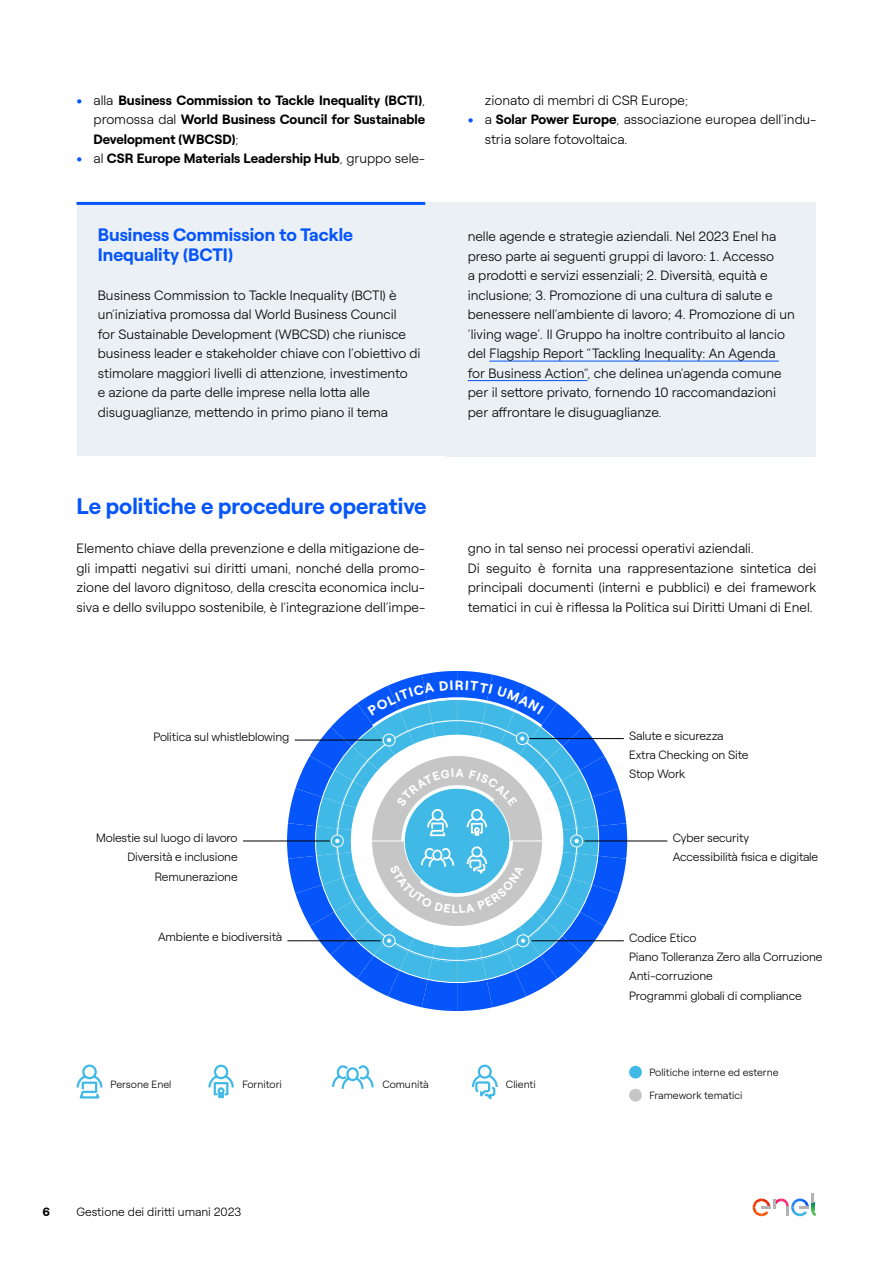
<style>
.page{position:relative;width:893px;height:1263px;background:#fff}
.page>*{position:absolute;margin:0;border:0;box-sizing:border-box;transform-origin:0 0}
.t1{font:700 22.5px "Roobert ENEL";color:#0555fa}
.t2{font:700 18px/19.5px "Roobert ENEL";color:#0555fa}
.t3{font:300 13.5px/19.5px "Roobert ENEL";color:#000}
.t4{font:700 13.5px/19.5px "Roobert ENEL";color:#000;text-align:justify}
.t5{font:300 12px/19.2px "Roobert ENEL";letter-spacing:-.01em;color:#000}
.t6{font:700 12px "Roobert ENEL";color:#000}
.t7{font:300 10.5px/23.1px "Roobert ENEL";color:#000}
.s1{font-weight:400;font-size:21px;color:#0555fa}
.s2{font-weight:300}
.s3{font-weight:700}
.s4{font-style:italic}
</style>
<div class="page">
<div style="left:77px;top:202px;width:369px;height:80px;background:#ebf0f5"></div>
<hr style="left:77px;top:202px;width:348px;height:3px;background:#0555fa">
<div style="left:77px;top:261px;width:369px;height:195px;background:#ebf0f5"></div>
<div style="left:446px;top:202px;width:370px;height:254px;background:#ebf0f5"></div>
<hr style="left:489px;top:361px;width:290px;height:1px;background:#0555fa">
<hr style="left:468px;top:380px;width:119px;height:1px;background:#0555fa">
<svg style="left:76px;top:1064px;width:27px;height:35px"></svg>
<svg style="left:208px;top:1064px;width:26px;height:35px"></svg>
<svg style="left:332px;top:1065px;width:42px;height:24px"></svg>
<div style="left:629px;top:1066px;width:13px;height:12px;background:#41b9e6;border-radius:50%"></div>
<div style="left:629px;top:1089px;width:13px;height:12px;background:#c6c6c6;border-radius:50%"></div>
<hr style="left:584px;top:841px;width:83px;height:1px;background:#000">
<svg style="left:471px;top:1064px;width:27px;height:36px"></svg>
<hr style="left:243px;top:841px;width:87px;height:1px;background:#000">
<svg style="left:753px;top:1193px;width:63px;height:23px"></svg>
<svg style="left:287px;top:671px;width:340px;height:340px"></svg>
<p class="t4" style="left:94px;top:89px;width:333px;text-indent:-17px"><span class="s1">•</span> <span class="s2">alla</span> Business Commission to Tackle Inequality (BCTI)<span class="s2">, promossa dal</span> World Business Council for Sustainable Development (WBCSD)<span class="s2">;</span></p>
<p class="t4" style="left:77px;top:147px;width:350px"><span class="s1">•</span> <span class="s2">al</span> CSR Europe Materials Leadership Hub<span class="s2">, gruppo sele-</span></p>
<h2 class="t2" style="left:98px;top:223px;width:257px">Business Commission to Tackle<br>Inequality (BCTI)</h2>
<p class="t3" style="left:98px;top:284px;width:324px">Business Commission to Tackle Inequality (BCTI) è un’iniziativa promossa dal World Business Council<br>for Sustainable Development (WBCSD) che riunisce business leader e stakeholder chiave con l’obiettivo di stimolare maggiori livelli di attenzione, investimento<br>e azione da parte delle imprese nella lotta alle disuguaglianze, mettendo in primo piano il tema</p>
<p class="t3" style="left:485px;top:89px;width:205px">zionato di membri di CSR Europe;</p>
<p class="t3" style="left:485px;top:109px;width:333px;text-indent:-17px"><span class="s1">•</span> a <span class="s3">Solar Power Europe</span>, associazione europea dell’indu&shy;stria solare fotovoltaica.</p>
<p class="t3" style="left:468px;top:226px;width:329px">nelle agende e strategie aziendali. Nel 2023 Enel ha preso parte ai seguenti gruppi di lavoro: 1. Accesso<br>a prodotti e servizi essenziali; 2. Diversità, equità e inclusione; 3. Promozione di una cultura di salute e benessere nell’ambiente di lavoro; 4. Promozione di un ’living wage’<span class="s4">.</span> Il Gruppo ha inoltre contribuito al lancio del Flagship Report “Tackling Inequality: An Agenda for Business Action“, che delinea un’agenda comune per il settore privato, fornendo 10 raccomandazioni per affrontare le disuguaglianze.</p>
<h1 class="t1" style="left:77px;top:489px;width:352px">Le politiche e procedure operative</h1>
<p class="t3" style="left:77px;top:538px;width:350px;text-align:justify">Elemento chiave della prevenzione e della mitigazione de&shy;gli impatti negativi sui diritti umani, nonché della promo&shy;zione del lavoro dignitoso, della crescita economica inclu&shy;siva e dello sviluppo sostenibile, è l’integrazione dell’impe-</p>
<p class="t3" style="left:468px;top:538px;width:350px">gno in tal senso nei processi operativi aziendali.<br>Di seguito è fornita una rappresentazione sintetica dei principali documenti (interni e pubblici) e dei framework tematici in cui è riflessa la Politica sui Diritti Umani di Enel.</p>
<p class="t5" style="left:153px;top:726px;width:138px">Politica sul whistleblowing</p>
<p class="t5" style="left:629px;top:725px;width:121px">Salute e sicurezza<br>Extra Checking on Site<br>Stop Work</p>
<p class="t5" style="left:96px;top:827px;width:143px;text-align:right">Molestie sul luogo di lavoro<br>Diversità e inclusione<br>Remunerazione</p>
<p class="t5" style="left:673px;top:827px;width:147px">Cyber security<br>Accessibilità sica e digitale</p>
<p class="t5" style="left:158px;top:926px;width:125px">Ambiente e biodiversità</p>
<p class="t5" style="left:629px;top:927px;width:195px">Codice Etico<br>Piano Tolleranza Zero alla Corruzione<br>Anti-corruzione<br>Programmi globali di compliance</p>
<p class="t7" style="left:111px;top:1071px;width:62px">Persone Enel</p>
<p class="t7" style="left:242px;top:1071px;width:41px">Fornitori</p>
<p class="t7" style="left:382px;top:1071px;width:48px">Comunità</p>
<p class="t7" style="left:506px;top:1071px;width:31px">Clienti</p>
<p class="t7" style="left:649px;top:1060px;width:131px">Politiche interne ed esterne<br>Framework tematici</p>
<p class="t6" style="left:43px;top:1203px;width:9px">6</p>
<p class="t5" style="left:77px;top:1201px;width:166px">Gestione dei diritti umani 2023</p>
</div>
